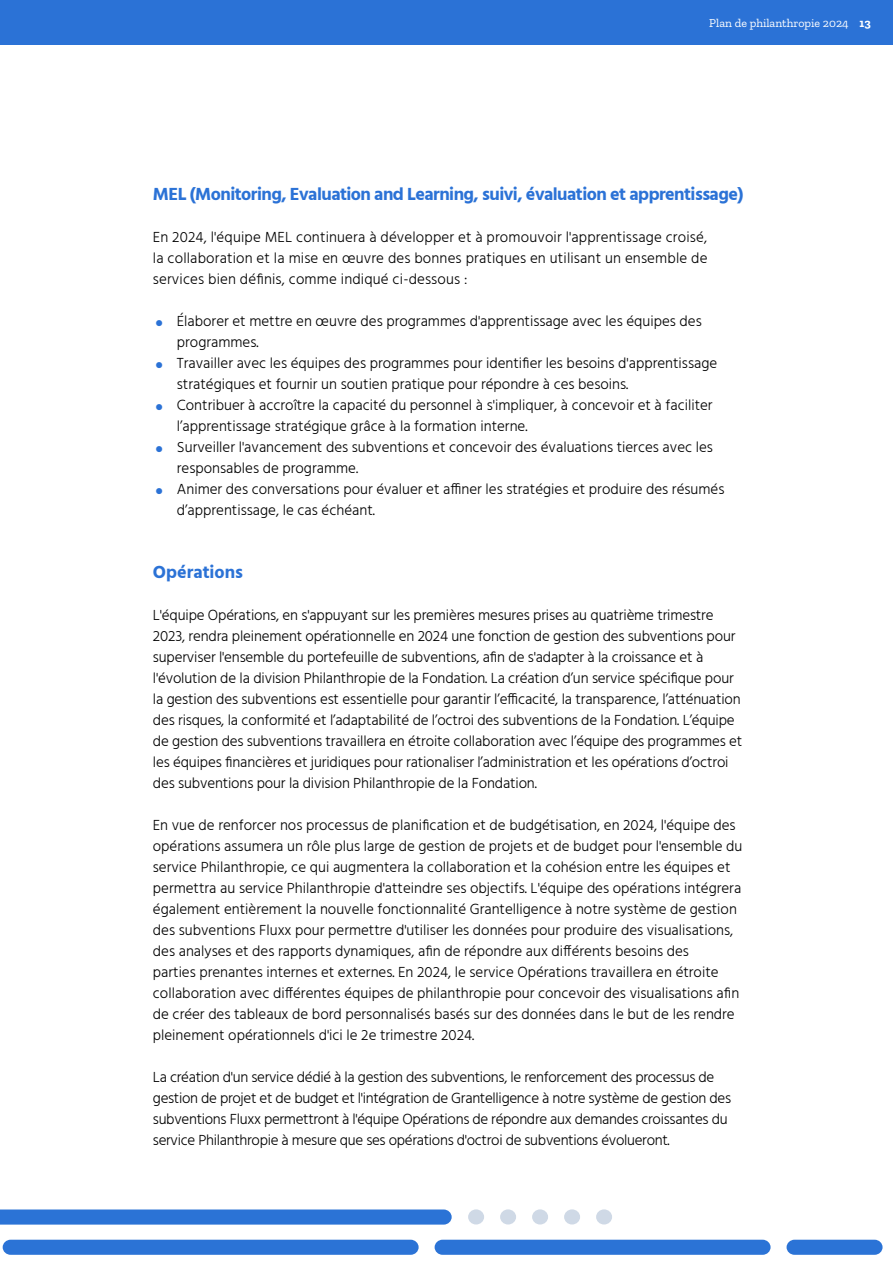
<style>
.page{position:relative;width:893px;height:1263px;background:#fff}
.page>*{position:absolute;margin:0;border:0;box-sizing:border-box;transform-origin:0 0}
.t1{font:700 18px "Hind";letter-spacing:-.03em;color:#2b72d6}
.t2{font:700 18px "Hind";color:#2b72d6}
.t3{font:300 15px/21px "Hind";color:#000}
.t4{font:300 15px/21px "Hind";letter-spacing:-.02em;color:#000}
.t5{font:12px "Zilla Slab";color:#fff}
.s1{font-weight:700}
.s2{font-weight:700;font-size:22.5px;color:#2b72d6}
</style>
<div class="page">
<div style="left:0;top:0;width:893px;height:45px;background:#2b72d6"></div>
<svg style="left:787px;top:1240px;width:95px;height:15px"></svg>
<svg style="left:435px;top:1240px;width:336px;height:15px;background:#2f76d6"></svg>
<svg style="left:3px;top:1240px;width:416px;height:15px;background:#2f75d6"></svg>
<svg style="left:0;top:1209px;width:452px;height:15px;background:#3378d7"></svg>
<svg style="left:468px;top:1209px;width:144px;height:15px"></svg>
<p class="t5" style="left:709px;top:16px;width:163px">Plan de philanthropie 2024 <span class="s1">13</span></p>
<p class="t1" style="left:153px;top:183px;width:592px">MEL (Monitoring, Evaluation and Learning, suivi, évaluation et apprentissage)</p>
<p class="t3" style="left:153px;top:228px;width:556px;text-align:justify">En 2024, l'équipe MEL continuera à développer et à promouvoir l'apprentissage croisé, la collaboration et la mise en œuvre des bonnes pratiques en utilisant un ensemble de services bien définis, comme indiqué ci-dessous :</p>
<p class="t3" style="left:177px;top:312px;width:526px;text-indent:-22px"><span class="s2">•</span> Élaborer et mettre en œuvre des programmes d'apprentissage avec les équipes des programmes.</p>
<p class="t3" style="left:177px;top:354px;width:542px;text-indent:-22px"><span class="s2">•</span> Travailler avec les équipes des programmes pour identifier les besoins d'apprentissage stratégiques et fournir un soutien pratique pour répondre à ces besoins.</p>
<p class="t3" style="left:177px;top:396px;width:537px;text-indent:-22px"><span class="s2">•</span> Contribuer à accroître la capacité du personnel à s'impliquer, à concevoir et à faciliter l’apprentissage stratégique grâce à la formation interne.</p>
<p class="t3" style="left:177px;top:438px;width:538px;text-indent:-22px"><span class="s2">•</span> Surveiller l'avancement des subventions et concevoir des évaluations tierces avec les responsables de programme.</p>
<p class="t3" style="left:177px;top:480px;width:549px;text-indent:-22px"><span class="s2">•</span> Animer des conversations pour évaluer et affiner les stratégies et produire des résumés d’apprentissage, le cas échéant.</p>
<p class="t2" style="left:153px;top:561px;width:92px">Opérations</p>
<p class="t3" style="left:153px;top:606px;width:591px">L'équipe Opérations, en s'appuyant sur les premières mesures prises au quatrième trimestre 2023, rendra pleinement opérationnelle en 2024 une fonction de gestion des subventions pour superviser l'ensemble du portefeuille de subventions, afin de s'adapter à la croissance et à l'évolution de la division Philanthropie de la Fondation. La création d’un service spécifique pour la gestion des subventions est essentielle pour garantir l’efficacité, la transparence, l’atténuation des risques, la conformité et l’adaptabilité de l’octroi des subventions de la Fondation. L’équipe de gestion des subventions travaillera en étroite collaboration avec l’équipe des programmes et les équipes financières et juridiques pour rationaliser l’administration et les opérations d’octroi des subventions pour la division Philanthropie de la Fondation.</p>
<p class="t3" style="left:153px;top:816px;width:591px">En vue de renforcer nos processus de planification et de budgétisation, en 2024, l'équipe des opérations assumera un rôle plus large de gestion de projets et de budget pour l'ensemble du service Philanthropie, ce qui augmentera la collaboration et la cohésion entre les équipes et permettra au service Philanthropie d'atteindre ses objectifs. L'équipe des opérations intégrera également entièrement la nouvelle fonctionnalité Grantelligence à notre système de gestion des subventions Fluxx pour permettre d'utiliser les données pour produire des visualisations, des analyses et des rapports dynamiques, afin de répondre aux différents besoins des<br>parties prenantes internes et externes. En 2024, le service Opérations travaillera en étroite collaboration avec différentes équipes de philanthropie pour concevoir des visualisations afin de créer des tableaux de bord personnalisés basés sur des données dans le but de les rendre pleinement opérationnels d'ici le 2e trimestre 2024.</p>
<p class="t4" style="left:153px;top:1068px;width:580px">La création d'un service dédié à la gestion des subventions, le renforcement des processus de gestion de projet et de budget et l'intégration de Grantelligence à notre système de gestion des subventions Fluxx permettront à l'équipe Opérations de répondre aux demandes croissantes du service Philanthropie à mesure que ses opérations d'octroi de subventions évolueront.</p>
</div>
